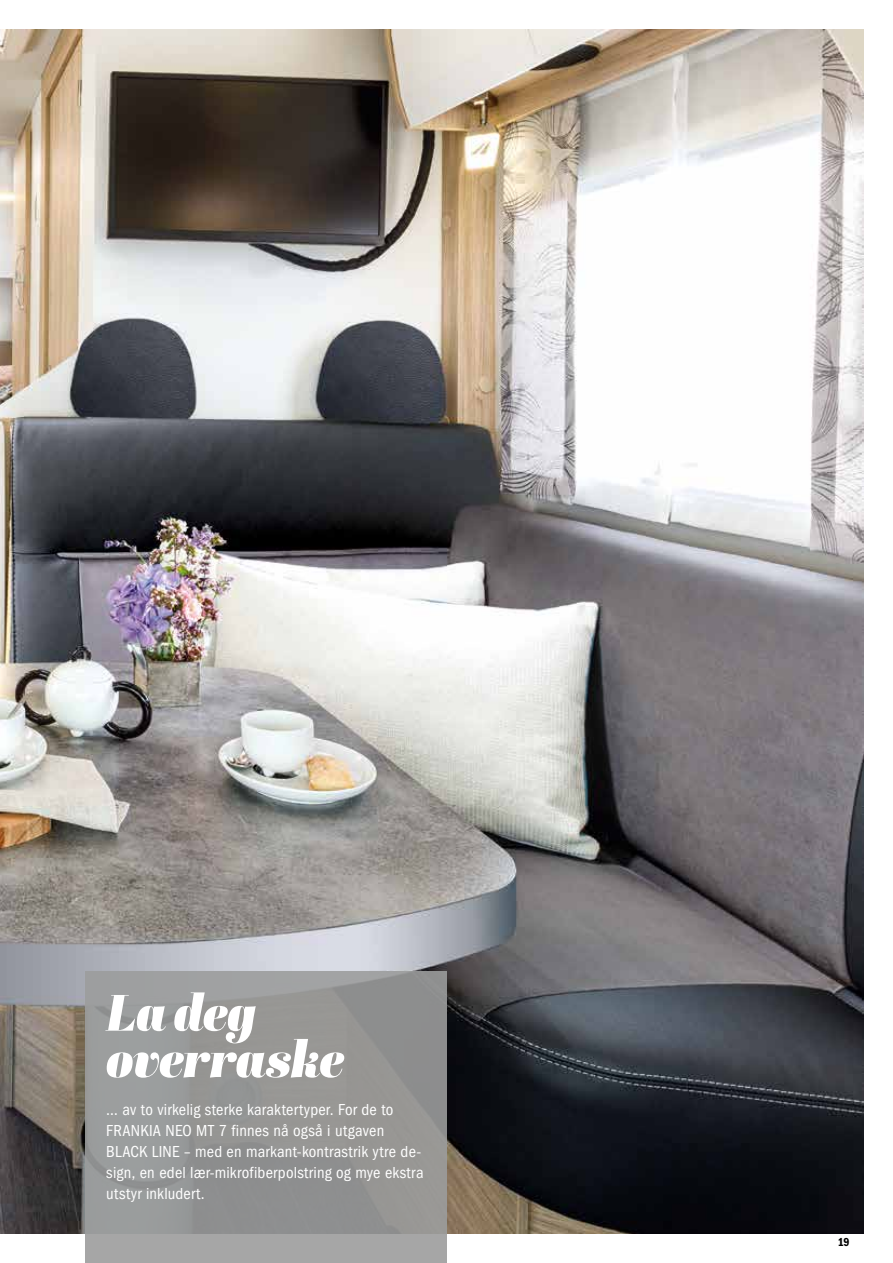
<style>
.page{position:relative;width:893px;height:1263px;background:#fff}
.page>*{position:absolute;margin:0;border:0;box-sizing:border-box;transform-origin:0 0}
.t1{font:italic 51px/46.5px "Abril Display Bl";letter-spacing:-.01em;color:#fff}
.t2{font:condensed 16.5px/21px "Franklin Gothic";letter-spacing:.015em;color:#fff}
.t3{font:600 condensed 12px "Franklin Gothic";color:#000}
</style>
<div class="page">
<img style="left:0;top:30px;width:863px;height:1203px">
<div style="left:85px;top:971px;width:361px;height:292px;background:linear-gradient(to bottom,#959695,#999)"></div>
<h1 class="t1" style="left:106px;top:990px;width:239px">La deg overraske</h1>
<p class="t2" style="left:106px;top:1099px;width:319px">… av to virkelig sterke karaktertyper. For de to FRANKIA NEO MT 7 finnes nå også i utgaven BLACK LINE – med en markant-kontrastrik ytre de&shy;sign, en edel lær-mikrofiberpolstring og mye ekstra utstyr inkludert.</p>
<p class="t3" style="left:838px;top:1235px;width:14px">19</p>
</div>
